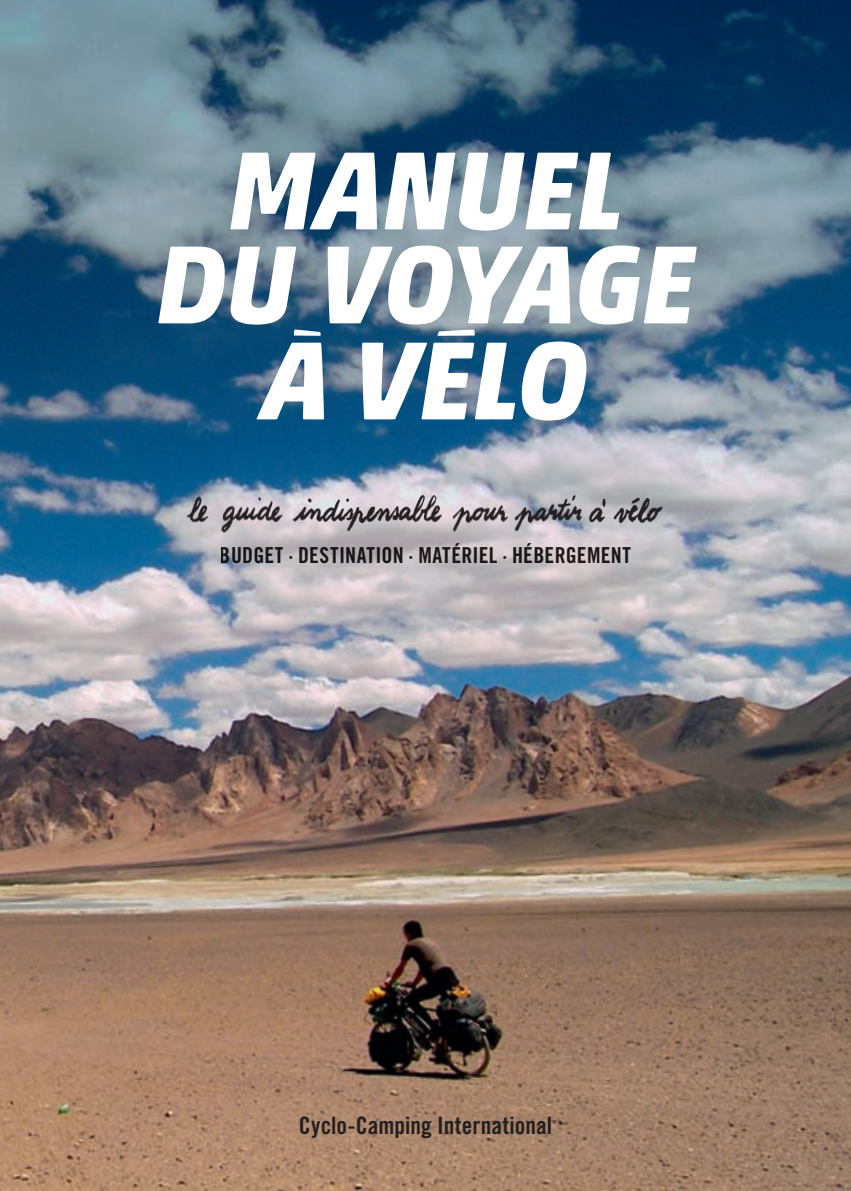
<style>
.page{position:relative;width:851px;height:1191px;background:#fff}
.page>*{position:absolute;margin:0;border:0;box-sizing:border-box;transform-origin:0 0}
.t1{font:italic 700 112.8px/95px "Akko Pro";letter-spacing:-.01em;color:#fff;text-align:center}
.t2{font:24px "Trade Gothic Bold Cond Twenty";letter-spacing:.005em;color:#231f20}
.t3{font:22px "Trade Gothic Bold Cond Twenty";letter-spacing:.01em;color:#231f20}
</style>
<div class="page">
<img style="left:0;top:0;width:850px;height:1191px">
<img style="left:163px;top:486px;width:525px;height:63px">
<svg style="left:294px;top:329px;width:27px;height:7px"></svg>
<svg style="left:436px;top:329px;width:38px;height:7px"></svg>
<h1 class="t1" style="left:156px;top:141px;width:541px">MANUEL<br>DU VOYAGE<br>A VELO</h1>
<p class="t3" style="left:220px;top:542px;width:412px">BUDGET · DESTINATION · MATÉRIEL · HÉBERGEMENT</p>
<p class="t2" style="left:299px;top:1111px;width:255px">Cyclo-Camping International</p>
</div>
